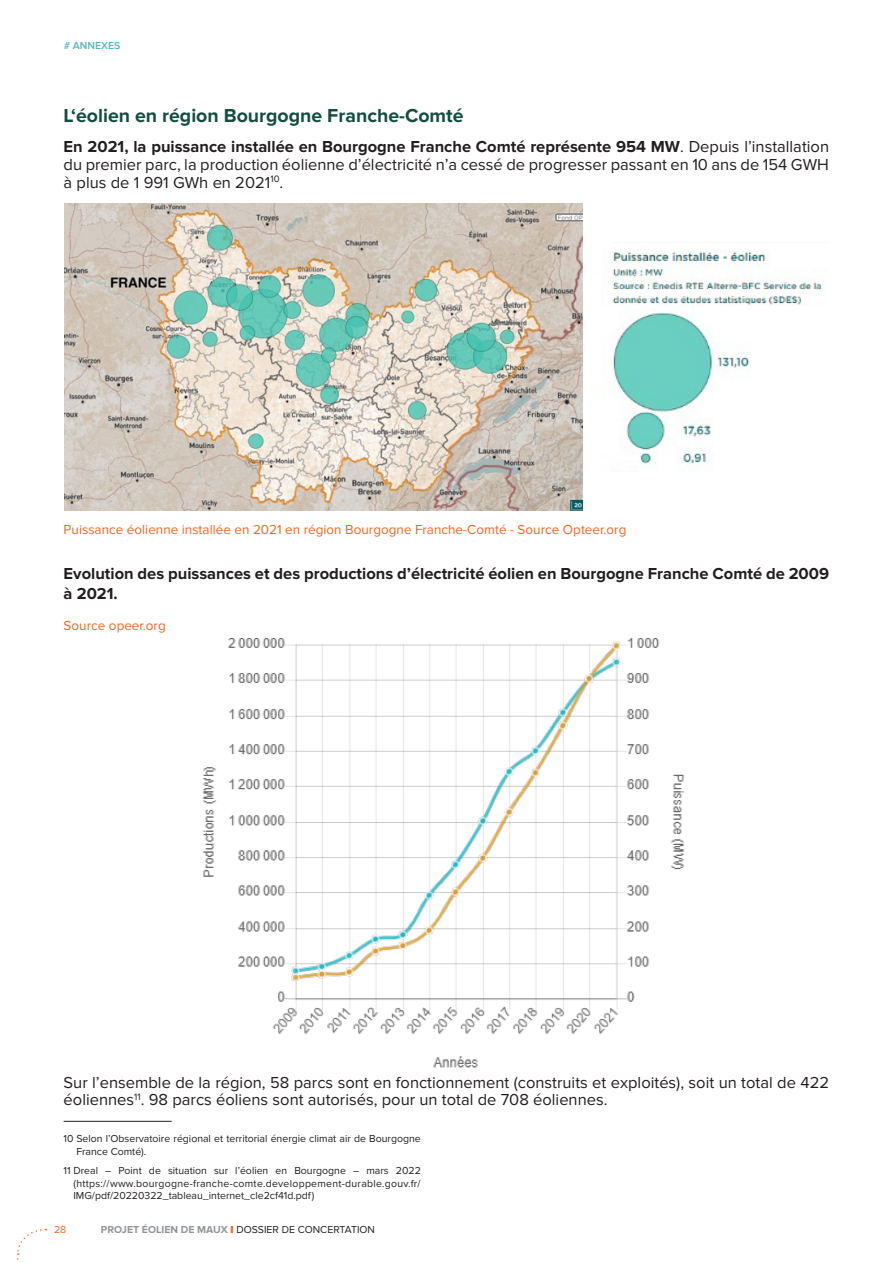
<style>
.page{position:relative;width:893px;height:1263px;background:#fff}
.page>*{position:absolute;margin:0;border:0;box-sizing:border-box;transform-origin:0 0}
.t1{font:700 19.5px "Proxima Nova";color:#134e41}
.t2{font:16.5px/17.9px "Proxima Nova";color:#231f20;text-align:justify}
.t3{font:700 16.5px/19.8px "Proxima Nova";color:#231f20}
.t4{font:13.5px "Proxima Nova";color:#f36421}
.t5{font:10.5px/12.6px "Proxima Nova";color:#231f20}
.t6{font:600 10.5px "Proxima Nova";color:#56b6be}
.t7{font:10.5px "Proxima Nova";color:#f36421}
.s1{font-weight:700}
.s2{font-weight:700;color:#939598}
.s3{font-weight:900;color:#f36421}
</style>
<div class="page">
<svg style="left:17px;top:1228px;width:29px;height:32px"></svg>
<hr style="left:64px;top:1121px;width:108px;height:1px;background:#231f20">
<img style="left:64px;top:203px;width:518px;height:308px">
<img style="left:612px;top:249px;width:212px;height:222px">
<img style="left:202px;top:639px;width:483px;height:428px">
<p class="t6" style="left:64px;top:39px;width:58px"># ANNEXES</p>
<p class="t1" style="left:64px;top:104px;width:401px">L‘éolien en région Bourgogne Franche-Comté</p>
<p class="t2" style="left:64px;top:138px;width:767px"><span class="s1">En 2021, la puissance installée en Bourgogne Franche Comté représente 954 MW</span>. Depuis l’installation du premier parc, la production éolienne d’électricité n’a cessé de progresser passant en 10 ans de 154 GWH à plus de 1 991 GWh en 2021<sup>10</sup>.</p>
<p class="t4" style="left:64px;top:522px;width:564px">Puissance éolienne installée en 2021 en région Bourgogne Franche-Comté - Source Opteer.org</p>
<p class="t3" style="left:64px;top:564px;width:767px">Evolution des puissances et des productions d’électricité éolien en Bourgogne Franche Comté de 2009 à 2021.</p>
<p class="t4" style="left:64px;top:617px;width:104px">Source opeer.org</p>
<p class="t2" style="left:64px;top:1073px;width:767px">Sur l’ensemble de la région, 58 parcs sont en fonctionnement (construits et exploités), soit un total de 422 éoliennes<sup>11</sup>. 98 parcs éoliens sont autorisés, pour un total de 708 éoliennes.</p>
<p class="t5" style="left:76px;top:1133px;width:346px;text-indent:-13px">10 Selon l’Observatoire régional et territorial énergie climat air de Bourgogne<br>France Comté).</p>
<p class="t5" style="left:73px;top:1164px;width:349px;text-align:justify;text-indent:-10px">11 Dreal – Point de situation sur l’éolien en Bourgogne – mars 2022 (https://www.bourgogne-franche-comte.developpement-durable.gouv.fr/ IMG/pdf/20220322_tableau_internet_cle2cf41d.pdf)</p>
<p class="t7" style="left:54px;top:1223px;width:14px">28</p>
<p class="t5" style="left:101px;top:1223px;width:276px"><span class="s2">PROJET ÉOLIEN DE MAUX</span> <span class="s3">I</span> DOSSIER DE CONCERTATION</p>
</div>
